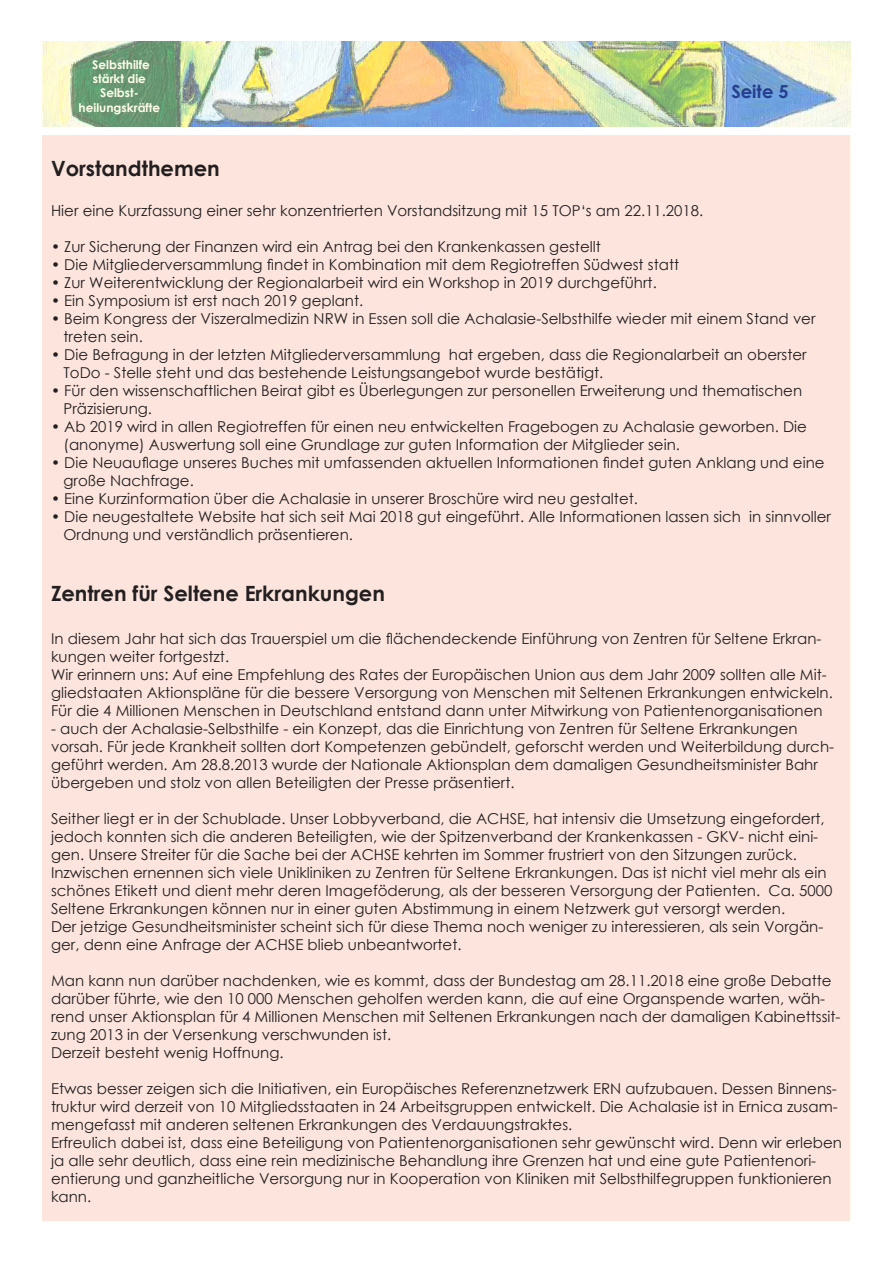
<style>
.page{position:relative;width:893px;height:1263px;background:#fff}
.page>*{position:absolute;margin:0;border:0;box-sizing:border-box;transform-origin:0 0}
.t1{font:700 21px "Century Gothic";color:#231f20}
.t2{font:700 18px "Century Gothic";color:#253f8e}
.t3{font:15px/18px "Century Gothic";color:#231f20}
.t4{font:700 12px/14.4px "Century Gothic";color:#fffde9;text-align:center}
</style>
<div class="page">
<img style="left:43px;top:42px;width:807px;height:85px">
<div style="left:43px;top:135px;width:807px;height:1085px;background:#fde5de"></div>
<p class="t4" style="left:79px;top:56px;width:83px">Selbsthilfe stärkt die<br>Selbst&shy;heilungskräfte</p>
<p class="t2" style="left:731px;top:77px;width:59px">Seite 5</p>
<h1 class="t1" style="left:51px;top:153px;width:170px">Vorstandthemen</h1>
<p class="t3" style="left:51px;top:201px;width:654px">Hier eine Kurzfassung einer sehr konzentrierten Vorstandsitzung mit 15 TOP‘s am 22.11.2018.</p>
<p class="t3" style="left:51px;top:237px;width:551px">• Zur Sicherung der Finanzen wird ein Antrag bei den Krankenkassen gestellt</p>
<p class="t3" style="left:51px;top:255px;width:630px">• Die Mitgliederversammlung findet in Kombination mit dem Regiotreffen Südwest statt</p>
<p class="t3" style="left:51px;top:273px;width:607px">• Zur Weiterentwicklung der Regionalarbeit wird ein Workshop in 2019 durchgeführt.</p>
<p class="t3" style="left:51px;top:291px;width:314px">• Ein Symposium ist erst nach 2019 geplant.</p>
<p class="t3" style="left:63px;top:309px;width:754px;text-indent:-12px">• Beim Kongress der Viszeralmedizin NRW in Essen soll die Achalasie-Selbsthilfe wieder mit einem Stand ver treten sein.</p>
<p class="t3" style="left:63px;top:345px;width:745px;text-indent:-12px">• Die Befragung in der letzten Mitgliederversammlung hat ergeben, dass die Regionalarbeit an oberster<br>ToDo - Stelle steht und das bestehende Leistungsangebot wurde bestätigt.</p>
<p class="t3" style="left:63px;top:381px;width:740px;text-indent:-12px">• Für den wissenschaftlichen Beirat gibt es Überlegungen zur personellen Erweiterung und thematischen<br>Präzisierung.</p>
<p class="t3" style="left:63px;top:417px;width:745px;text-indent:-12px">• Ab 2019 wird in allen Regiotreffen für einen neu entwickelten Fragebogen zu Achalasie geworben. Die (anonyme) Auswertung soll eine Grundlage zur guten Information der Mitglieder sein.</p>
<p class="t3" style="left:63px;top:453px;width:763px;text-indent:-12px">• Die Neuauflage unseres Buches mit umfassenden aktuellen Informationen findet guten Anklang und eine große Nachfrage.</p>
<p class="t3" style="left:51px;top:489px;width:588px">• Eine Kurzinformation über die Achalasie in unserer Broschüre wird neu gestaltet.</p>
<p class="t3" style="left:63px;top:507px;width:769px;text-indent:-12px">• Die neugestaltete Website hat sich seit Mai 2018 gut eingeführt. Alle Informationen lassen sich in sinnvoller<br>Ordnung und verständlich präsentieren.</p>
<h1 class="t1" style="left:51px;top:577px;width:335px">Zentren für Seltene Erkrankungen</h1>
<p class="t3" style="left:51px;top:630px;width:783px">In diesem Jahr hat sich das Trauerspiel um die flächendeckende Einführung von Zentren für Seltene Erkran&shy;kungen weiter fortgestzt.<br>Wir erinnern uns: Auf eine Empfehlung des Rates der Europäischen Union aus dem Jahr 2009 sollten alle Mit&shy;gliedstaaten Aktionspläne für die bessere Versorgung von Menschen mit Seltenen Erkrankungen entwickeln.<br>Für die 4 Millionen Menschen in Deutschland entstand dann unter Mitwirkung von Patientenorganisationen</p>
<p class="t3" style="left:51px;top:720px;width:784px">- auch der Achalasie-Selbsthilfe - ein Konzept, das die Einrichtung von Zentren für Seltene Erkrankungen vorsah. Für jede Krankheit sollten dort Kompetenzen gebündelt, geforscht werden und Weiterbildung durch&shy;geführt werden. Am 28.8.2013 wurde der Nationale Aktionsplan dem damaligen Gesundheitsminister Bahr übergeben und stolz von allen Beteiligten der Presse präsentiert.</p>
<p class="t3" style="left:51px;top:810px;width:783px">Seither liegt er in der Schublade. Unser Lobbyverband, die ACHSE, hat intensiv die Umsetzung eingefordert, jedoch konnten sich die anderen Beteiligten, wie der Spitzenverband der Krankenkassen - GKV- nicht eini&shy;gen. Unsere Streiter für die Sache bei der ACHSE kehrten im Sommer frustriert von den Sitzungen zurück.<br>Inzwischen ernennen sich viele Unikliniken zu Zentren für Seltene Erkrankungen. Das ist nicht viel mehr als ein schönes Etikett und dient mehr deren Imageföderung, als der besseren Versorgung der Patienten. Ca. 5000<br>Seltene Erkrankungen können nur in einer guten Abstimmung in einem Netzwerk gut versorgt werden.<br>Der jetzige Gesundheitsminister scheint sich für diese Thema noch weniger zu interessieren, als sein Vorgän&shy;ger, denn eine Anfrage der ACHSE blieb unbeantwortet.</p>
<p class="t3" style="left:51px;top:972px;width:791px">Man kann nun darüber nachdenken, wie es kommt, dass der Bundestag am 28.11.2018 eine große Debatte darüber führte, wie den 10 000 Menschen geholfen werden kann, die auf eine Organspende warten, wäh&shy;rend unser Aktionsplan für 4 Millionen Menschen mit Seltenen Erkrankungen nach der damaligen Kabinettssit&shy;zung 2013 in der Versenkung verschwunden ist.<br>Derzeit besteht wenig Hoffnung.</p>
<p class="t3" style="left:51px;top:1080px;width:792px">Etwas besser zeigen sich die Initiativen, ein Europäisches Referenznetzwerk ERN aufzubauen. Dessen Binnens&shy;truktur wird derzeit von 10 Mitgliedsstaaten in 24 Arbeitsgruppen entwickelt. Die Achalasie ist in Ernica zusam&shy;mengefasst mit anderen seltenen Erkrankungen des Verdauungstraktes.<br>Erfreulich dabei ist, dass eine Beteiligung von Patientenorganisationen sehr gewünscht wird. Denn wir erleben ja alle sehr deutlich, dass eine rein medizinische Behandlung ihre Grenzen hat und eine gute Patientenori&shy;entierung und ganzheitliche Versorgung nur in Kooperation von Kliniken mit Selbsthilfegruppen funktionieren kann.</p>
</div>
